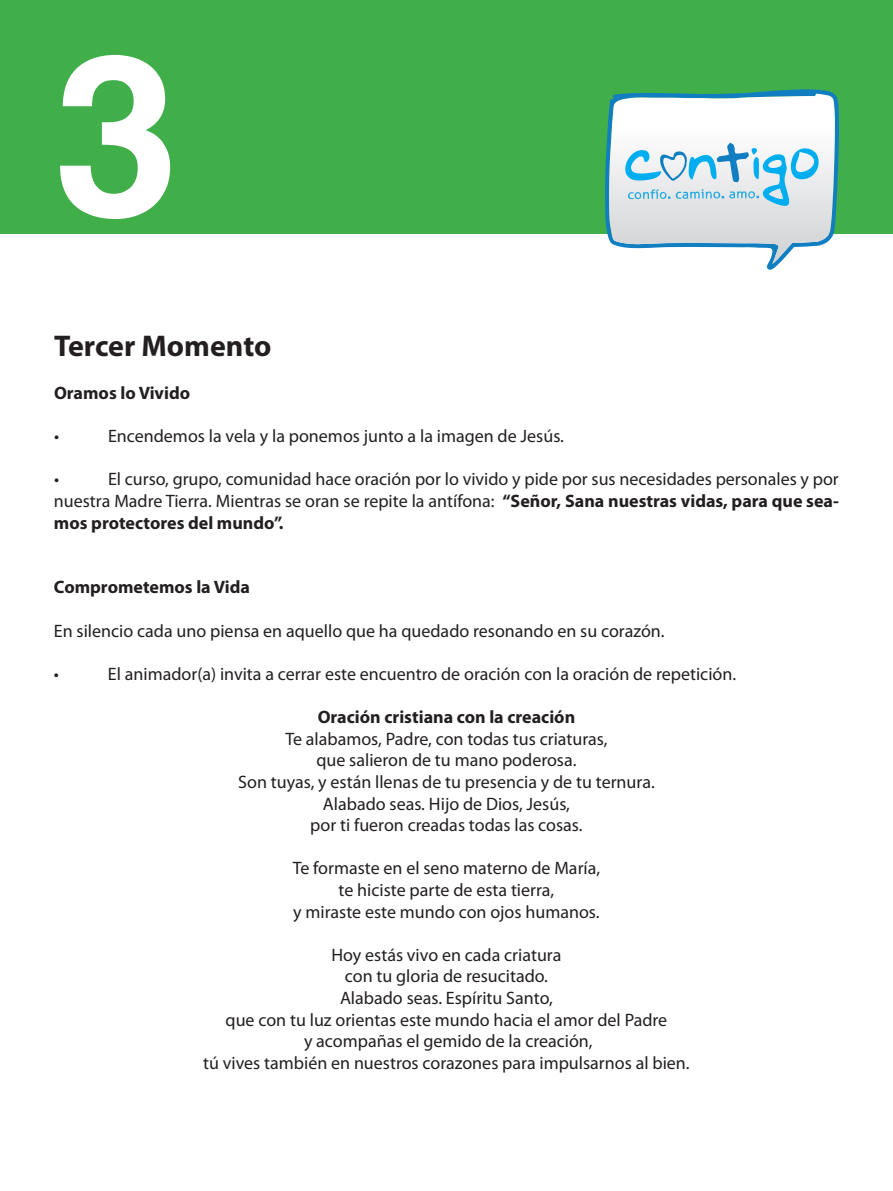
<style>
.page{position:relative;width:893px;height:1191px;background:#fff}
.page>*{position:absolute;margin:0;border:0;box-sizing:border-box;transform-origin:0 0}
.t1{font:700 225px "COUTURE";color:#fff}
.t2{font:700 30px "Myriad Pro";color:#231f20}
.t3{font:18px/21.6px "Myriad Pro";color:#231f20;text-align:center}
.t4{font:700 18px "Myriad Pro";color:#231f20}
.s1{font-weight:700}
</style>
<div class="page">
<div style="left:0;top:0;width:893px;height:234px;background:#40ae49"></div>
<svg style="left:605px;top:89px;width:234px;height:181px;background:#cae0e7"></svg>
<h1 class="t1" style="left:54px;top:31px;width:125px">3</h1>
<h2 class="t2" style="left:54px;top:326px;width:219px">Tercer Momento</h2>
<p class="t4" style="left:54px;top:381px;width:138px">Oramos lo Vivido</p>
<p class="t3" style="left:54px;top:425px;width:7px">•</p>
<p class="t3" style="left:108px;top:425px;width:457px">Encendemos la vela y la ponemos junto a la imagen de Jesús.</p>
<p class="t3" style="left:54px;top:468px;width:7px">•</p>
<p class="t3" style="left:54px;top:468px;width:786px;text-align:justify;text-indent:54px">El curso, grupo, comunidad hace oración por lo vivido y pide por sus necesidades personales y por nuestra Madre Tierra. Mientras se oran se repite la antífona: <span class="s1">“Señor, Sana nuestras vidas, para que sea&shy;mos protectores del mundo”.</span></p>
<p class="t4" style="left:54px;top:575px;width:197px">Comprometemos la Vida</p>
<p class="t3" style="left:54px;top:619px;width:612px">En silencio cada uno piensa en aquello que ha quedado resonando en su corazón.</p>
<p class="t3" style="left:54px;top:663px;width:7px">•</p>
<p class="t3" style="left:108px;top:663px;width:630px">El animador(a) invita a cerrar este encuentro de oración con la oración de repetición.</p>
<p class="t4" style="left:318px;top:705px;width:259px">Oración cristiana con la creación</p>
<p class="t3" style="left:238px;top:727px;width:418px">Te alabamos, Padre, con todas tus criaturas,<br>que salieron de tu mano poderosa.<br>Son tuyas, y están llenas de tu presencia y de tu ternura.<br>Alabado seas. Hijo de Dios, Jesús,<br>por ti fueron creadas todas las cosas.</p>
<p class="t3" style="left:293px;top:857px;width:309px">Te formaste en el seno materno de María, te hiciste parte de esta tierra,<br>y miraste este mundo con ojos humanos.</p>
<p class="t3" style="left:203px;top:943px;width:488px">Hoy estás vivo en cada criatura<br>con tu gloria de resucitado.<br>Alabado seas. Espíritu Santo,<br>que con tu luz orientas este mundo hacia el amor del Padre<br>y acompañas el gemido de la creación,<br>tú vives también en nuestros corazones para impulsarnos al bien.</p>
</div>
